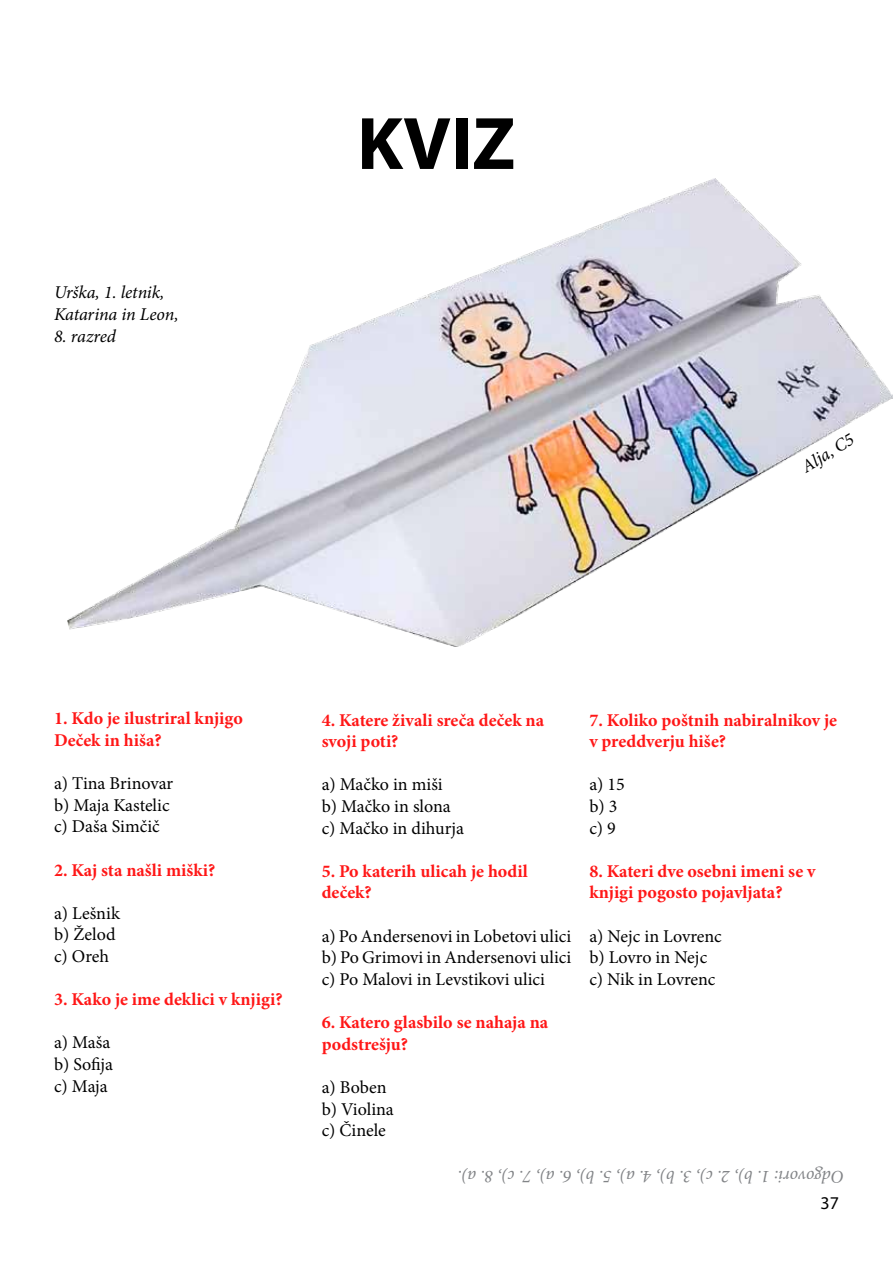
<style>
.page{position:relative;width:893px;height:1263px;background:#fff}
.page>*{position:absolute;margin:0;border:0;box-sizing:border-box;transform-origin:0 0}
.t1{font:700 75px "Myriad Pro";color:#000}
.t2{font:18px/21.6px "Minion Pro";color:#000}
.t3{font:700 18px/21.6px "Minion Pro";color:#ff1717}
.t4{font:italic 18px "Minion Pro";letter-spacing:-.005em;color:#828487}
.t5{font:italic 18px/21.6px "Minion Pro";letter-spacing:-.01em;color:#000}
.t6{font:18px "Myriad Pro";color:#000}
</style>
<div class="page">
<img style="left:68px;top:179px;width:825px;height:467px">
<p class="t5" style="left:54px;top:282px;width:126px">Urška, 1. letnik,<br>Katarina in Leon,</p>
<p class="t5" style="left:54px;top:325px;width:64px">8. razred</p>
<h1 class="t1" style="left:357px;top:95px;width:160px">KVIZ</h1>
<p class="t5" style="left:798px;top:458px;width:59px;rotate:-31deg">Alja, C5</p>
<p class="t3" style="left:54px;top:708px;width:190px">1. Kdo je ilustriral knjigo<br>Deček in hiša?</p>
<p class="t2" style="left:54px;top:773px;width:121px">a) Tina Brinovar b) Maja Kastelic c) Daša Simčič</p>
<p class="t3" style="left:54px;top:859px;width:163px">2. Kaj sta našli miški?</p>
<p class="t2" style="left:54px;top:902px;width:68px">a) Lešnik b) Želod c) Oreh</p>
<p class="t3" style="left:54px;top:988px;width:230px">3. Kako je ime deklici v knjigi?</p>
<p class="t2" style="left:54px;top:1032px;width:61px">a) Maša b) Sofija c) Maja</p>
<p class="t3" style="left:322px;top:709px;width:224px">4. Katere živali sreča deček na svoji poti?</p>
<p class="t2" style="left:322px;top:774px;width:144px">a) Mačko in miši<br>b) Mačko in slona c) Mačko in dihurja</p>
<p class="t3" style="left:322px;top:860px;width:208px">5. Po katerih ulicah je hodil deček?</p>
<p class="t2" style="left:322px;top:925px;width:251px;text-align:justify">a) Po Andersenovi in Lobetovi ulici b) Po Grimovi in Andersenovi ulici c) Po Malovi in Levstikovi ulici</p>
<p class="t3" style="left:322px;top:1011px;width:228px">6. Katero glasbilo se nahaja na podstrešju?</p>
<p class="t2" style="left:322px;top:1076px;width:74px">a) Boben b) Violina c) Činele</p>
<p class="t3" style="left:589px;top:709px;width:249px">7. Koliko poštnih nabiralnikov je v preddverju hiše?</p>
<p class="t2" style="left:589px;top:774px;width:37px">a) 15 b) 3 c) 9</p>
<p class="t3" style="left:589px;top:860px;width:228px">8. Kateri dve osebni imeni se v knjigi pogosto pojavljata?</p>
<p class="t2" style="left:589px;top:925px;width:134px">a) Nejc in Lovrenc b) Lovro in Nejc c) Nik in Lovrenc</p>
<p class="t4" style="left:844px;top:1188px;width:388px;rotate:-180deg">Odgovori: 1. b), 2. c), 3. b), 4. a), 5. b), 6. a), 7. c), 8. a).</p>
<p class="t6" style="left:820px;top:1192px;width:20px">37</p>
</div>
